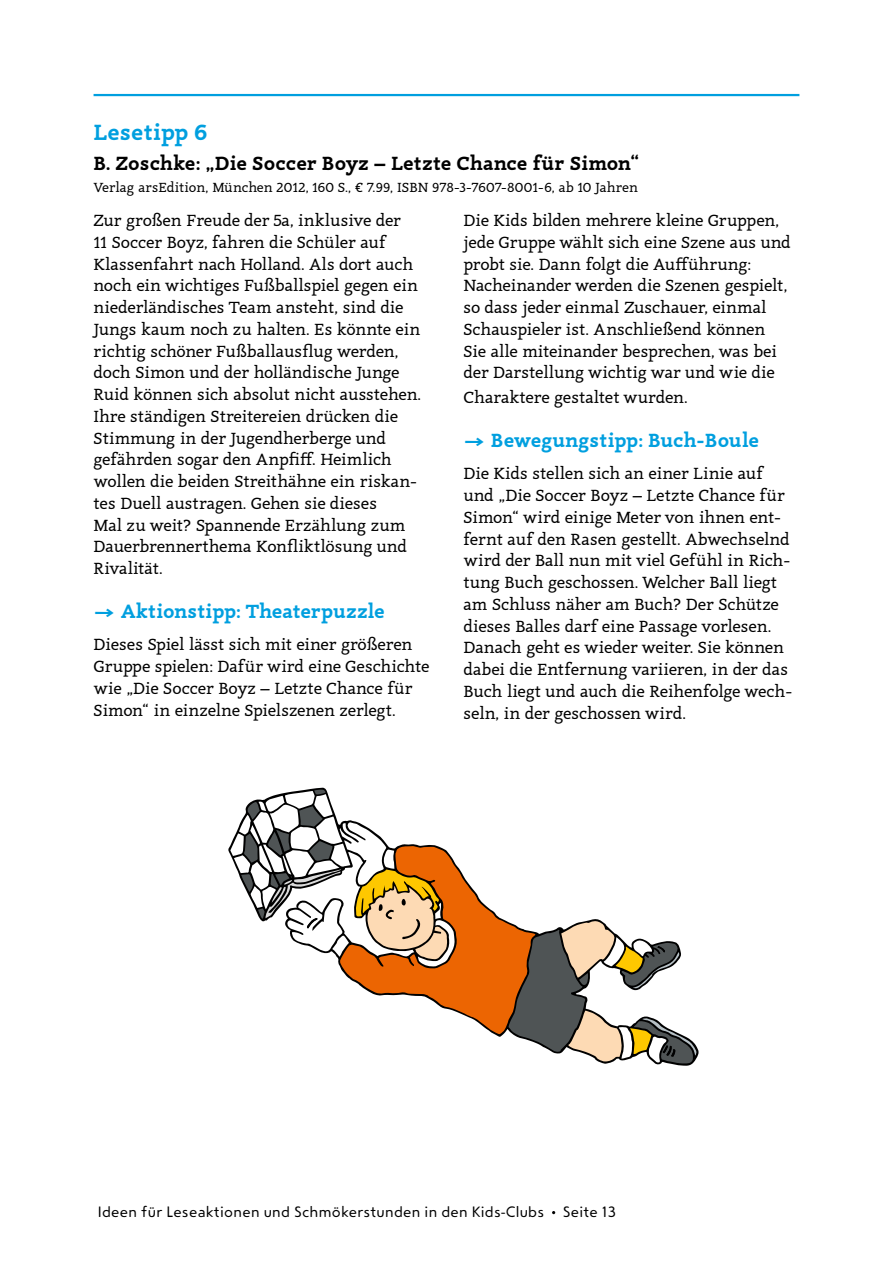
<style>
.page{position:relative;width:893px;height:1263px;background:#fff}
.page>*{position:absolute;margin:0;border:0;box-sizing:border-box;transform-origin:0 0}
.t1{font:700 22.5px "Canape Serif";letter-spacing:.005em;color:#009fdf}
.t2{font:700 19.5px "Canape Serif";letter-spacing:-.01em;color:#009fdf}
.t3{font:700 19.5px "Canape Serif";letter-spacing:.005em;color:#000}
.t4{font:16.5px/21.8px "Canape Serif";letter-spacing:-.015em;color:#000}
.t5{font:15px "Steagal Rough Re";letter-spacing:.02em;color:#000}
.t6{font:13.5px "Canape Serif";color:#000}
</style>
<div class="page">
<hr style="left:94px;top:94px;width:705px;height:2px;background:#009fdf">
<svg style="left:230px;top:789px;width:467px;height:275px"></svg>
<h1 class="t1" style="left:94px;top:117px;width:116px">Lesetipp 6</h1>
<p class="t3" style="left:94px;top:150px;width:547px">B. Zoschke: „Die Soccer Boyz – Letzte Chance für Simon“</p>
<p class="t6" style="left:94px;top:178px;width:546px">Verlag arsEdition, München 2012, 160 S., € 7.99, ISBN 978-3-7607-8001-6, ab 10 Jahren</p>
<p class="t4" style="left:94px;top:210px;width:329px">Zur großen Freude der 5a, inklusive der<br>11 Soccer Boyz, fahren die Schüler auf Klassenfahrt nach Holland. Als dort auch noch ein wichtiges Fußballspiel gegen ein niederländisches Team ansteht, sind die Jungs kaum noch zu halten. Es könnte ein richtig schöner Fußballausflug werden, doch Simon und der holländische Junge Ruid können sich absolut nicht ausstehen.<br>Ihre ständigen Streitereien drücken die Stimmung in der Jugendherberge und gefährden sogar den Anpfiff. Heimlich wollen die beiden Streithähne ein riskan&shy;tes Duell austragen. Gehen sie dieses<br>Mal zu weit? Spannende Erzählung zum Dauerbrennerthema Konfliktlösung und Rivalität.</p>
<p class="t2" style="left:94px;top:598px;width:293px">---&gt; Aktionstipp: Theaterpuzzle</p>
<p class="t4" style="left:94px;top:634px;width:338px">Dieses Spiel lässt sich mit einer größeren Gruppe spielen: Dafür wird eine Geschichte wie „Die Soccer Boyz – Letzte Chance für Simon“ in einzelne Spielszenen zerlegt.</p>
<p class="t4" style="left:463px;top:210px;width:329px">Die Kids bilden mehrere kleine Gruppen, jede Gruppe wählt sich eine Szene aus und probt sie. Dann folgt die Aufführung:<br>Nacheinander werden die Szenen gespielt, so dass jeder einmal Zuschauer, einmal Schauspieler ist. Anschließend können Sie alle miteinander besprechen, was bei der Darstellung wichtig war und wie die</p>
<p class="t4" style="left:463px;top:387px;width:226px">Charaktere gestaltet wurden.</p>
<p class="t2" style="left:463px;top:427px;width:297px">---&gt; Bewegungstipp: Buch-Boule</p>
<p class="t4" style="left:463px;top:463px;width:330px">Die Kids stellen sich an einer Linie auf und „Die Soccer Boyz – Letzte Chance für Simon“ wird einige Meter von ihnen ent&shy;fernt auf den Rasen gestellt. Abwechselnd wird der Ball nun mit viel Gefühl in Rich&shy;tung Buch geschossen. Welcher Ball liegt am Schluss näher am Buch? Der Schütze dieses Balles darf eine Passage vorlesen.<br>Danach geht es wieder weiter. Sie können dabei die Entfernung variieren, in der das Buch liegt und auch die Reihenfolge wech&shy;seln, in der geschossen wird.</p>
<p class="t5" style="left:98px;top:1204px;width:520px">Ideen für Leseaktionen und Schmökerstunden in den Kids-Clubs Seite 13</p>
</div>
